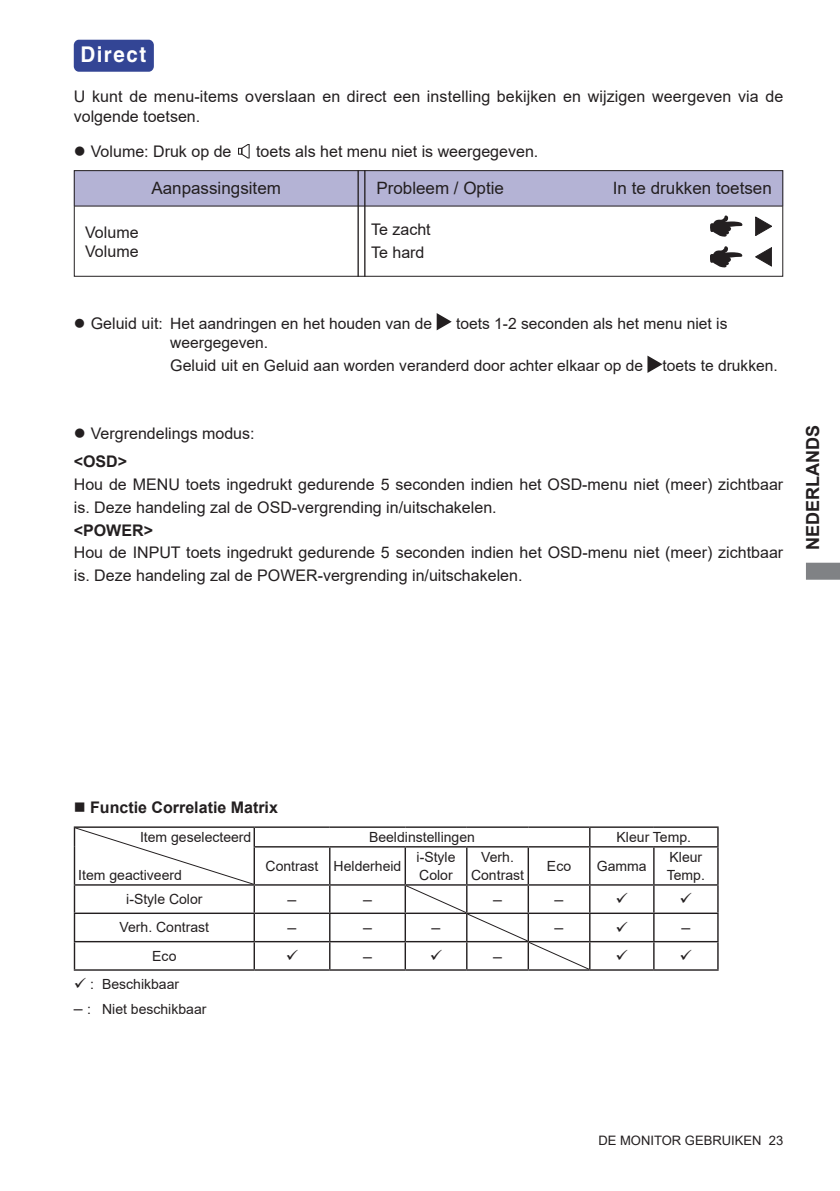
<style>
.page{position:relative;width:840px;height:1191px;background:#fff}
.page>*{position:absolute;margin:0;border:0;box-sizing:border-box;transform-origin:0 0}
.t1{font:700 21.6px "Helvetica";letter-spacing:.075em;color:#fff;scale:.95 1}
.t2{font:700 18px "Arial";color:#231f20}
.t3{font:17px "Arial";color:#231f20}
.t4{font:16px/22.6px "Arial";color:#231f20}
.t5{font:700 16px "Arial";color:#231f20}
.t6{font:15.6px/23.4px "Arial";color:#231f20}
.t7{font:14px/18.4px "Arial";color:#231f20}
.t8{font:13px "Arial";color:#231f20}
.s1{font-size:16px}
.s2{font-weight:700}
</style>
<div class="page">
<svg style="left:806px;top:562px;width:33px;height:18px"></svg>
<div style="left:74px;top:170px;width:708px;height:36px;background:#b4b3d5"></div>
<hr style="left:74px;top:205px;width:708px;height:1px;background:#231f20">
<hr style="left:357px;top:170px;width:1px;height:107px;background:#231f20">
<hr style="left:364px;top:170px;width:1px;height:107px;background:#231f20">
<svg style="left:247px;top:144px;width:3px;height:15px"></svg>
<svg style="left:238px;top:144px;width:11px;height:14px"></svg>
<div style="left:75px;top:41px;width:78px;height:30px;background:#334595;border-radius:4px"></div>
<div style="left:74px;top:40px;width:80px;height:32px;border:2px solid #334595;border-radius:4px"></div>
<div style="left:74px;top:170px;width:708px;height:107px;border:1px solid #231f20"></div>
<hr style="left:74px;top:826px;width:180px;height:2px;background:#231f20">
<hr style="left:254px;top:826px;width:75px;height:2px;background:#231f20">
<hr style="left:329px;top:826px;width:76px;height:2px;background:#231f20">
<hr style="left:405px;top:826px;width:61px;height:2px;background:#231f20">
<hr style="left:466px;top:826px;width:62px;height:2px;background:#231f20">
<hr style="left:528px;top:826px;width:61px;height:2px;background:#231f20">
<hr style="left:589px;top:826px;width:64px;height:2px;background:#231f20">
<svg style="left:589px;top:828px;width:1px;height:18px"></svg>
<hr style="left:653px;top:826px;width:65px;height:2px;background:#231f20">
<svg style="left:717px;top:828px;width:1px;height:18px"></svg>
<hr style="left:253px;top:846px;width:76px;height:1px;background:#231f20">
<hr style="left:329px;top:846px;width:76px;height:1px;background:#231f20">
<hr style="left:329px;top:847px;width:1px;height:37px;background:#231f20">
<hr style="left:405px;top:846px;width:61px;height:1px;background:#231f20">
<hr style="left:404px;top:847px;width:2px;height:37px;background:#231f20">
<hr style="left:466px;top:846px;width:62px;height:1px;background:#231f20">
<hr style="left:466px;top:847px;width:1px;height:37px;background:#231f20">
<hr style="left:528px;top:846px;width:61px;height:1px;background:#231f20">
<hr style="left:527px;top:847px;width:1px;height:37px;background:#231f20">
<hr style="left:589px;top:846px;width:64px;height:1px;background:#231f20">
<hr style="left:588px;top:847px;width:2px;height:37px;background:#231f20">
<hr style="left:653px;top:846px;width:65px;height:1px;background:#231f20">
<hr style="left:652px;top:847px;width:2px;height:37px;background:#231f20">
<hr style="left:716px;top:847px;width:2px;height:37px;background:#231f20">
<hr style="left:254px;top:884px;width:75px;height:1px;background:#231f20">
<hr style="left:329px;top:884px;width:76px;height:1px;background:#231f20">
<hr style="left:405px;top:884px;width:61px;height:1px;background:#231f20">
<hr style="left:404px;top:885px;width:2px;height:27px;background:#231f20">
<hr style="left:466px;top:884px;width:62px;height:1px;background:#231f20">
<hr style="left:528px;top:884px;width:61px;height:1px;background:#231f20">
<hr style="left:589px;top:884px;width:64px;height:1px;background:#231f20">
<hr style="left:588px;top:885px;width:2px;height:27px;background:#231f20">
<hr style="left:653px;top:884px;width:65px;height:1px;background:#231f20">
<hr style="left:652px;top:885px;width:2px;height:27px;background:#231f20">
<hr style="left:716px;top:885px;width:2px;height:27px;background:#231f20">
<hr style="left:254px;top:912px;width:75px;height:2px;background:#231f20">
<hr style="left:329px;top:912px;width:76px;height:2px;background:#231f20">
<hr style="left:405px;top:912px;width:61px;height:2px;background:#231f20">
<hr style="left:404px;top:914px;width:2px;height:27px;background:#231f20">
<hr style="left:528px;top:912px;width:61px;height:2px;background:#231f20">
<hr style="left:589px;top:912px;width:64px;height:2px;background:#231f20">
<hr style="left:588px;top:914px;width:2px;height:27px;background:#231f20">
<hr style="left:653px;top:912px;width:65px;height:2px;background:#231f20">
<hr style="left:652px;top:914px;width:2px;height:27px;background:#231f20">
<hr style="left:716px;top:914px;width:2px;height:27px;background:#231f20">
<hr style="left:254px;top:941px;width:75px;height:1px;background:#231f20">
<hr style="left:329px;top:941px;width:76px;height:1px;background:#231f20">
<svg style="left:329px;top:885px;width:1px;height:84px"></svg>
<hr style="left:405px;top:941px;width:61px;height:1px;background:#231f20">
<hr style="left:404px;top:942px;width:2px;height:27px;background:#231f20">
<hr style="left:528px;top:941px;width:61px;height:1px;background:#231f20">
<hr style="left:589px;top:941px;width:64px;height:1px;background:#231f20">
<hr style="left:588px;top:942px;width:2px;height:27px;background:#231f20">
<hr style="left:653px;top:941px;width:65px;height:1px;background:#231f20">
<hr style="left:652px;top:942px;width:2px;height:27px;background:#231f20">
<hr style="left:716px;top:942px;width:2px;height:27px;background:#231f20">
<hr style="left:74px;top:969px;width:180px;height:1px;background:#231f20">
<hr style="left:254px;top:969px;width:75px;height:1px;background:#231f20">
<hr style="left:329px;top:969px;width:76px;height:1px;background:#231f20">
<hr style="left:405px;top:969px;width:61px;height:1px;background:#231f20">
<hr style="left:466px;top:969px;width:62px;height:1px;background:#231f20">
<hr style="left:528px;top:969px;width:61px;height:1px;background:#231f20">
<hr style="left:589px;top:969px;width:64px;height:1px;background:#231f20">
<hr style="left:653px;top:969px;width:65px;height:1px;background:#231f20">
<svg style="left:74px;top:828px;width:181px;height:141px"></svg>
<svg style="left:710px;top:215px;width:32px;height:22px"></svg>
<svg style="left:755px;top:247px;width:16px;height:20px"></svg>
<svg style="left:755px;top:216px;width:16px;height:20px"></svg>
<svg style="left:710px;top:246px;width:32px;height:21px"></svg>
<svg style="left:436px;top:313px;width:15px;height:17px"></svg>
<svg style="left:647px;top:355px;width:15px;height:18px"></svg>
<svg style="left:406px;top:885px;width:182px;height:84px"></svg>
<h1 class="t1" style="left:80px;top:41px;width:71px">Direct</h1>
<p class="t4" style="left:74px;top:86px;width:710px;line-height:19.8px">U kunt de menu-items overslaan en direct een instelling bekijken en wijzigen weergeven via de volgende toetsen.</p>
<p class="t4" style="left:74px;top:140px;width:159px">● Volume: Druk op de</p>
<p class="t4" style="left:256px;top:140px;width:283px">toets als het menu niet is weergegeven.</p>
<p class="t3" style="left:151px;top:177px;width:131px">Aanpassingsitem</p>
<p class="t3" style="left:376px;top:177px;width:129px">Probleem / Optie</p>
<p class="t3" style="left:612px;top:177px;width:160px">In te drukken toetsen</p>
<p class="t4" style="left:85px;top:223px;width:55px;line-height:18.4px">Volume<br>Volume</p>
<p class="t4" style="left:371px;top:218px;width:61px">Te zacht<br>Te hard</p>
<p class="t6" style="left:74px;top:311px;width:360px">● <span class="s1">Geluid uit</span>: Het aandringen en het houden van de</p>
<p class="t6" style="left:456px;top:311px;width:273px">toets 1-2 seconden als het menu niet is</p>
<p class="t6" style="left:170px;top:330px;width:608px">weergegeven.<br><span class="s1">Geluid uit</span> en Geluid aan worden veranderd door achter elkaar op de toets te drukken.</p>
<p class="t4" style="left:74px;top:419px;width:182px;line-height:28.4px">● Vergrendelings modus: <span class="s2">&lt;OSD&gt;</span></p>
<p class="t4" style="left:74px;top:473px;width:710px">Hou de MENU toets ingedrukt gedurende 5 seconden indien het OSD-menu niet (meer) zichtbaar is. Deze handeling zal de OSD-vergrending in/uitschakelen.</p>
<p class="t5" style="left:74px;top:518px;width:81px">&lt;POWER&gt;</p>
<p class="t4" style="left:74px;top:541px;width:710px">Hou de INPUT toets ingedrukt gedurende 5 seconden indien het OSD-menu niet (meer) zichtbaar is. Deze handeling zal de POWER-vergrending in/uitschakelen.</p>
<p class="t2" style="left:799px;top:550px;width:126px;rotate:-90deg">NEDERLANDS</p>
<p class="t5" style="left:74px;top:796px;width:205px">■ Functie Correlatie Matrix</p>
<p class="t7" style="left:140px;top:828px;width:113px">Item geselecteerd</p>
<p class="t7" style="left:78px;top:865px;width:105px">Item geactiveerd</p>
<p class="t7" style="left:369px;top:827px;width:107px">Beeldinstellingen</p>
<p class="t7" style="left:616px;top:827px;width:76px">Kleur Temp.</p>
<p class="t7" style="left:265px;top:856px;width:137px">Contrast Helderheid</p>
<p class="t7" style="left:416px;top:847px;width:40px">i-Style<br>Color</p>
<p class="t7" style="left:471px;top:847px;width:54px;text-align:center">Verh.<br>Contrast</p>
<p class="t7" style="left:546px;top:856px;width:26px">Eco</p>
<p class="t7" style="left:596px;top:856px;width:51px">Gamma</p>
<p class="t7" style="left:666px;top:847px;width:40px">Kleur<br>Temp.</p>
<p class="t7" style="left:126px;top:890px;width:78px">i-Style Color</p>
<p class="t4" style="left:287px;top:887px;width:10px">–</p>
<p class="t4" style="left:363px;top:887px;width:10px">–</p>
<p class="t4" style="left:493px;top:887px;width:10px">–</p>
<p class="t4" style="left:554px;top:887px;width:10px">–</p>
<p class="t7" style="left:119px;top:918px;width:91px">Verh. Contrast</p>
<p class="t4" style="left:287px;top:916px;width:10px">–</p>
<p class="t4" style="left:363px;top:916px;width:10px">–</p>
<p class="t4" style="left:431px;top:916px;width:10px">–</p>
<p class="t4" style="left:554px;top:916px;width:10px">–</p>
<p class="t4" style="left:681px;top:916px;width:10px">–</p>
<p class="t7" style="left:152px;top:946px;width:26px">Eco</p>
<p class="t4" style="left:363px;top:944px;width:10px">–</p>
<p class="t4" style="left:493px;top:944px;width:10px">–</p>
<p class="t7" style="left:74px;top:975px;width:107px">✓ : Beschikbaar</p>
<p class="t7" style="left:74px;top:999px;width:134px"><span class="s1">–</span> : Niet beschikbaar</p>
<p class="t8" style="left:598px;top:1131px;width:186px">DE MONITOR GEBRUIKEN 23</p>
</div>
